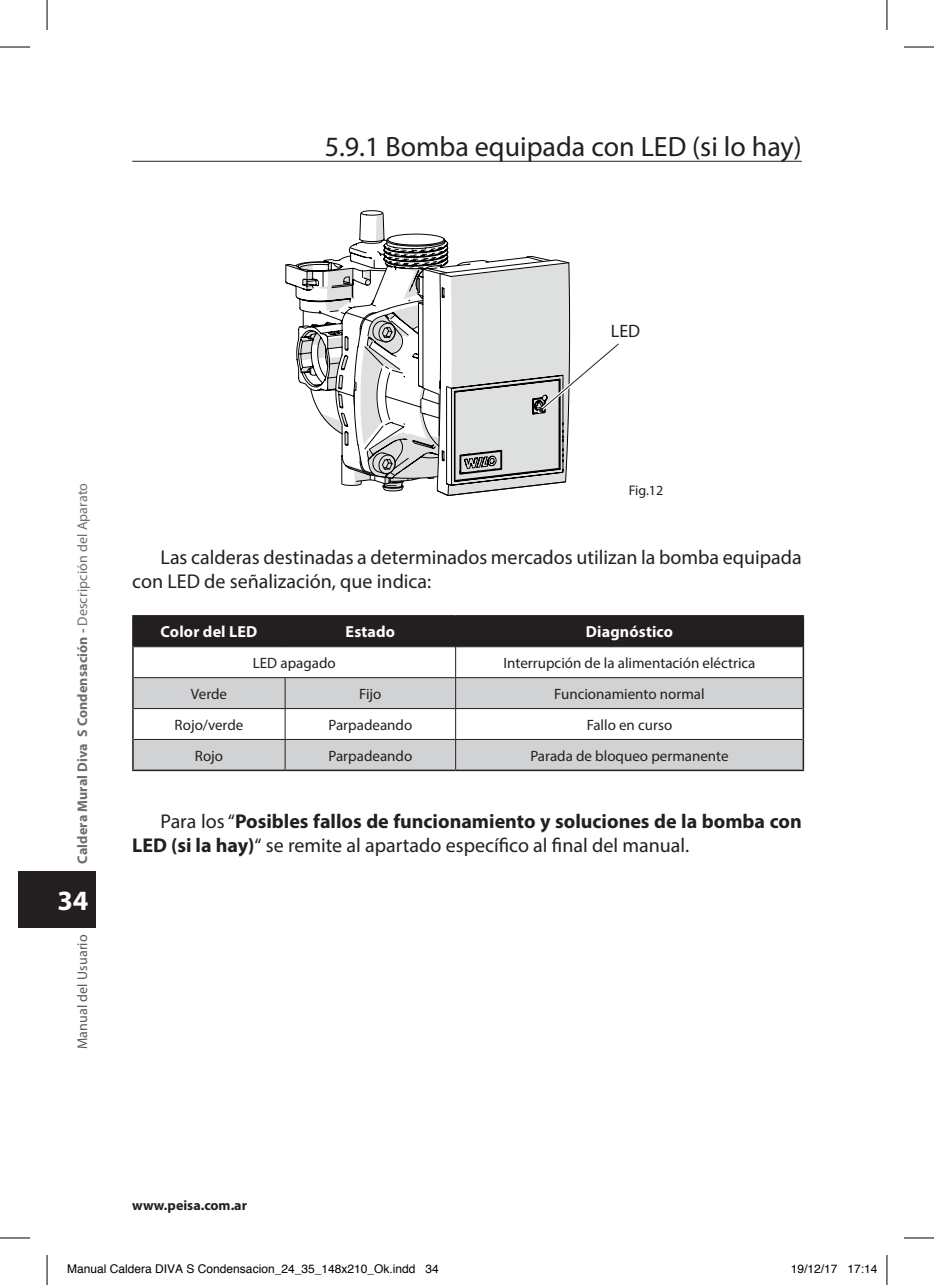
<style>
.page{position:relative;width:934px;height:1285px;background:#fff}
.page>*{position:absolute;margin:0;border:0;box-sizing:border-box;transform-origin:0 0}
.t1{font:28px "Myriad Pro";color:#231f20}
.t2{font:700 28px "Myriad Pro";color:#fff}
.t3{font:700 20px/24px "Myriad Pro";color:#231f20}
.t4{font:20px/24px "Myriad Pro";color:#231f20}
.t5{font:18px "Myriad Pro";color:#231f20}
.t6{font:700 16px "Myriad Pro";letter-spacing:.01em;color:#fff}
.t7{font:15px "Myriad Pro";color:#231f20}
.t8{font:700 14px "Myriad Pro";letter-spacing:.01em;color:#6c6d70}
.t9{font:14px "Myriad Pro";letter-spacing:.01em;color:#57585a}
.t10{font:700 14px "Myriad Pro";color:#231f20}
.t11{font:14px "Myriad Pro";color:#231f20}
.t12{font:12px "Helvetica";color:#000}
.s1{font-weight:400}
</style>
<div class="page">
<div style="left:19px;top:871px;width:76px;height:56px;background:#231f20"></div>
<hr style="left:132px;top:161px;width:669px;height:1px;background:#231f20">
<svg style="left:285px;top:210px;width:334px;height:286px"></svg>
<div style="left:134px;top:616px;width:668px;height:30px;background:#231f20"></div>
<svg style="left:134px;top:647px;width:668px;height:30px"></svg>
<svg style="left:134px;top:678px;width:668px;height:91px;fill:#d1d2d4"></svg>
<hr style="left:132px;top:615px;width:153px;height:1px;background:#231f20">
<hr style="left:132px;top:616px;width:2px;height:31px;background:#231f20">
<hr style="left:285px;top:615px;width:170px;height:1px;background:#231f20">
<hr style="left:455px;top:615px;width:348px;height:1px;background:#231f20">
<hr style="left:802px;top:616px;width:1px;height:31px;background:#231f20">
<hr style="left:132px;top:647px;width:2px;height:30px;background:#231f20">
<hr style="left:802px;top:647px;width:1px;height:30px;background:#231f20">
<hr style="left:132px;top:677px;width:2px;height:31px;background:#231f20">
<hr style="left:802px;top:677px;width:1px;height:31px;background:#231f20">
<hr style="left:132px;top:708px;width:2px;height:31px;background:#231f20">
<hr style="left:802px;top:708px;width:1px;height:31px;background:#231f20">
<hr style="left:132px;top:739px;width:2px;height:30px;background:#231f20">
<hr style="left:802px;top:739px;width:1px;height:30px;background:#231f20">
<hr style="left:132px;top:769px;width:153px;height:2px;background:#231f20">
<hr style="left:285px;top:769px;width:170px;height:2px;background:#231f20">
<hr style="left:455px;top:769px;width:348px;height:2px;background:#231f20">
<hr style="left:284px;top:616px;width:1px;height:30px;background:#231f20">
<hr style="left:455px;top:616px;width:1px;height:30px;background:#231f20">
<hr style="left:134px;top:646px;width:151px;height:1px;background:#231f20">
<hr style="left:285px;top:646px;width:170px;height:1px;background:#231f20">
<hr style="left:455px;top:646px;width:347px;height:1px;background:#231f20">
<hr style="left:455px;top:647px;width:1px;height:30px;background:#231f20">
<hr style="left:134px;top:677px;width:151px;height:1px;background:#231f20">
<hr style="left:285px;top:677px;width:170px;height:1px;background:#231f20">
<hr style="left:284px;top:678px;width:1px;height:30px;background:#231f20">
<hr style="left:455px;top:677px;width:347px;height:1px;background:#231f20">
<hr style="left:455px;top:678px;width:1px;height:30px;background:#231f20">
<hr style="left:134px;top:708px;width:151px;height:1px;background:#231f20">
<hr style="left:285px;top:708px;width:170px;height:1px;background:#231f20">
<hr style="left:284px;top:709px;width:1px;height:30px;background:#231f20">
<hr style="left:455px;top:708px;width:347px;height:1px;background:#231f20">
<hr style="left:455px;top:709px;width:1px;height:30px;background:#231f20">
<hr style="left:134px;top:739px;width:151px;height:1px;background:#231f20">
<hr style="left:285px;top:739px;width:170px;height:1px;background:#231f20">
<hr style="left:284px;top:739px;width:1px;height:30px;background:#231f20">
<hr style="left:455px;top:739px;width:347px;height:1px;background:#231f20">
<hr style="left:455px;top:739px;width:1px;height:30px;background:#231f20">
<hr style="left:0;top:47px;width:30px;height:1px;background:#000">
<hr style="left:903px;top:47px;width:30px;height:1px;background:#000">
<hr style="left:0;top:1237px;width:30px;height:1px;background:#000">
<hr style="left:903px;top:1237px;width:30px;height:1px;background:#000">
<hr style="left:47px;top:0;width:1px;height:30px;background:#000">
<hr style="left:47px;top:1255px;width:1px;height:30px;background:#000">
<hr style="left:886px;top:0;width:1px;height:30px;background:#000">
<hr style="left:886px;top:1255px;width:1px;height:30px;background:#000">
<h1 class="t1" style="left:324px;top:129px;width:478px">5.9.1 Bomba equipada con LED (si lo hay)</h1>
<p class="t5" style="left:610px;top:320px;width:31px">LED</p>
<p class="t8" style="left:73px;top:863px;width:382px;rotate:-90deg">Caldera Mural Diva S Condensación - <span class="s1">Descripción del Aparato</span></p>
<h1 class="t2" style="left:57px;top:882px;width:33px">34</h1>
<p class="t9" style="left:74px;top:1049px;width:116px;rotate:-90deg">Manual del Usuario</p>
<p class="t11" style="left:628px;top:481px;width:36px">Fig.12</p>
<h2 class="t4" style="left:132px;top:545px;width:670px;text-indent:28px">Las calderas destinadas a determinados mercados utilizan la bomba equipada con LED de señalización, que indica:</h2>
<p class="t6" style="left:160px;top:621px;width:98px">Color del LED</p>
<p class="t6" style="left:345px;top:621px;width:51px">Estado</p>
<p class="t6" style="left:585px;top:621px;width:89px">Diagnóstico</p>
<p class="t7" style="left:253px;top:653px;width:84px">LED apagado</p>
<p class="t7" style="left:503px;top:653px;width:253px">Interrupción de la alimentación eléctrica</p>
<p class="t7" style="left:191px;top:684px;width:38px">Verde</p>
<p class="t7" style="left:359px;top:684px;width:24px">Fijo</p>
<p class="t7" style="left:554px;top:684px;width:152px">Funcionamiento normal</p>
<p class="t7" style="left:174px;top:715px;width:70px">Rojo/verde</p>
<p class="t7" style="left:328px;top:715px;width:85px">Parpadeando</p>
<p class="t7" style="left:586px;top:715px;width:87px">Fallo en curso</p>
<p class="t7" style="left:195px;top:746px;width:30px">Rojo</p>
<p class="t7" style="left:328px;top:746px;width:85px">Parpadeando</p>
<p class="t7" style="left:530px;top:746px;width:200px">Parada de bloqueo permanente</p>
<h2 class="t3" style="left:132px;top:809px;width:670px;text-indent:28px"><span class="s1">Para los “</span>Posibles fallos de funcionamiento y soluciones de la bomba con<br>LED (si la hay)<span class="s1">“ se remite al apartado específico al final del manual.</span></h2>
<p class="t10" style="left:132px;top:1195px;width:116px">www.peisa.com.ar</p>
<p class="t12" style="left:67px;top:1259px;width:373px">Manual Caldera DIVA S Condensacion_24_35_148x210_Ok.indd 34</p>
<p class="t12" style="left:790px;top:1259px;width:88px">19/12/17 17:14</p>
</div>
